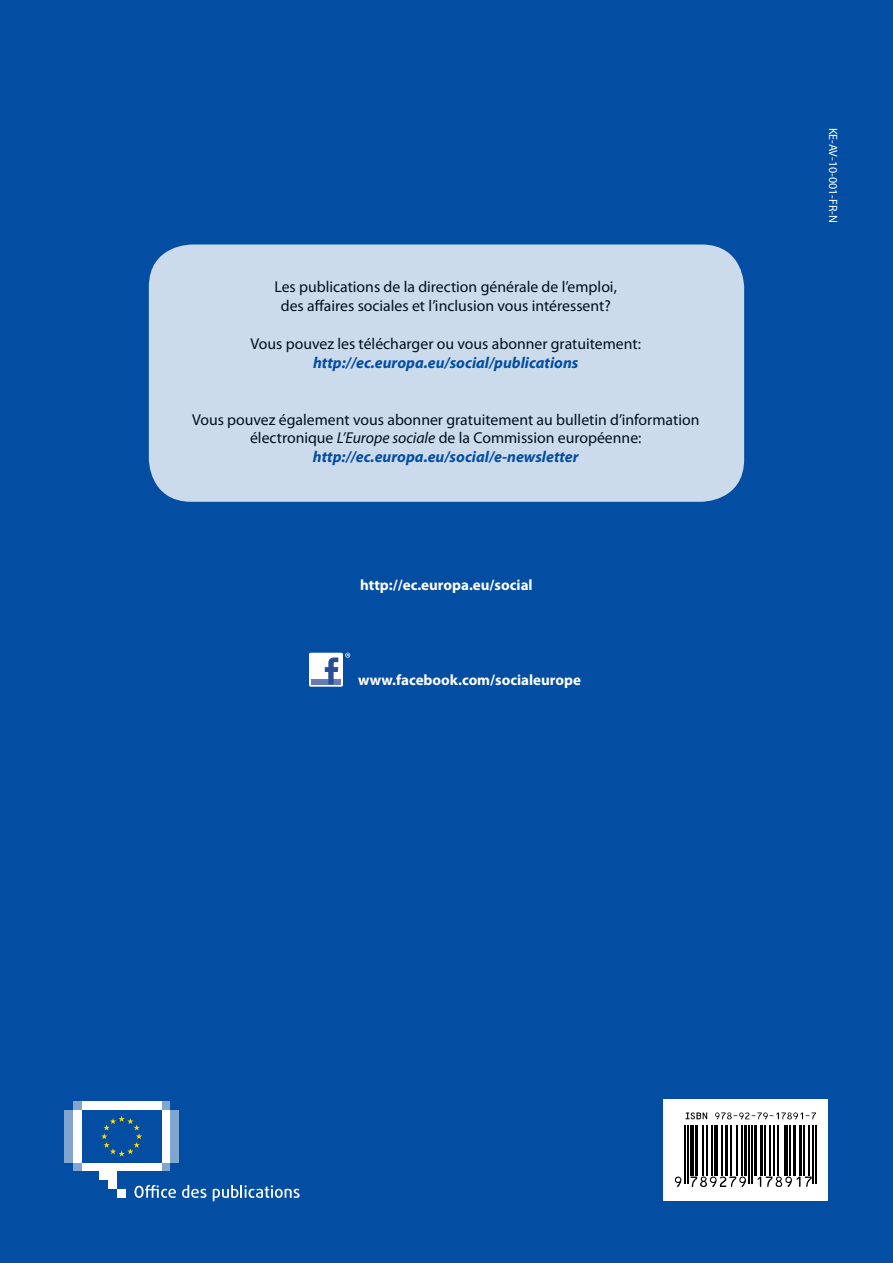
<style>
.page{position:relative;width:893px;height:1263px;background:#034ea2}
.page>*{position:absolute;margin:0;border:0;box-sizing:border-box;transform-origin:0 0}
.t1{font:15.75px/18.9px "Myriad Pro";color:#000;text-align:center}
.t2{font:italic 700 15.75px "Myriad Pro";color:#034ea2}
.t3{font:700 15px "Myriad Pro";color:#fff}
.t4{font:12px "Myriad Pro";color:#fff}
.s1{font-style:italic}
.s2{font-weight:700;font-style:italic;color:#034ea2}
</style>
<div class="page">
<svg style="left:73px;top:1162px;width:97px;height:9px"></svg>
<svg style="left:73px;top:1101px;width:97px;height:9px"></svg>
<div style="left:82px;top:1101px;width:79px;height:9px;background:#fff"></div>
<div style="left:82px;top:1162px;width:79px;height:9px;background:#fff"></div>
<div style="left:161px;top:1110px;width:9px;height:52px;background:#fff"></div>
<div style="left:170px;top:1110px;width:9px;height:52px;background:#80a6d0"></div>
<div style="left:73px;top:1110px;width:9px;height:52px;background:#fff"></div>
<div style="left:65px;top:1110px;width:8px;height:52px;background:#80a6d0"></div>
<div style="left:100px;top:1162px;width:17px;height:18px;background:#fff"></div>
<div style="left:108px;top:1162px;width:9px;height:27px;background:#fff"></div>
<div style="left:117px;top:1189px;width:9px;height:9px;background:#fff"></div>
<svg style="left:101px;top:1116px;width:41px;height:40px"></svg>
<svg style="left:134px;top:1185px;width:42px;height:13px"></svg>
<svg style="left:182px;top:1185px;width:24px;height:13px"></svg>
<svg style="left:213px;top:1185px;width:87px;height:16px"></svg>
<div style="left:663px;top:1099px;width:165px;height:101px;background:#fff"></div>
<div style="left:309px;top:653px;width:34px;height:34px;background:#fff;border-radius:2px"></div>
<div style="left:311px;top:679px;width:30px;height:5px;background:#677cb5"></div>
<svg style="left:325px;top:657px;width:13px;height:27px"></svg>
<svg style="left:345px;top:653px;width:5px;height:5px"></svg>
<div style="left:149px;top:244px;width:595px;height:258px;background:#ccdbec;border-radius:43px"></div>
<hr style="left:685px;top:1125px;width:1px;height:59px;background:#000">
<hr style="left:687px;top:1125px;width:2px;height:59px;background:#000">
<hr style="left:690px;top:1125px;width:4px;height:50px;background:#000">
<hr style="left:695px;top:1125px;width:3px;height:50px;background:#000">
<hr style="left:703px;top:1125px;width:1px;height:50px;background:#000">
<hr style="left:707px;top:1125px;width:1px;height:50px;background:#000">
<hr style="left:711px;top:1125px;width:1px;height:50px;background:#000">
<hr style="left:714px;top:1125px;width:4px;height:50px;background:#000">
<hr style="left:721px;top:1125px;width:1px;height:50px;background:#000">
<hr style="left:725px;top:1125px;width:2px;height:50px;background:#000">
<hr style="left:731px;top:1125px;width:1px;height:50px;background:#000">
<hr style="left:736px;top:1125px;width:1px;height:50px;background:#000">
<hr style="left:741px;top:1125px;width:2px;height:50px;background:#000">
<hr style="left:744px;top:1125px;width:3px;height:50px;background:#000">
<hr style="left:749px;top:1125px;width:1px;height:59px;background:#000">
<hr style="left:752px;top:1125px;width:1px;height:59px;background:#000">
<hr style="left:754px;top:1125px;width:3px;height:50px;background:#000">
<hr style="left:760px;top:1125px;width:2px;height:50px;background:#000">
<hr style="left:764px;top:1125px;width:1px;height:50px;background:#000">
<hr style="left:770px;top:1125px;width:1px;height:50px;background:#000">
<hr style="left:774px;top:1125px;width:1px;height:50px;background:#000">
<hr style="left:778px;top:1125px;width:1px;height:50px;background:#000">
<hr style="left:784px;top:1125px;width:4px;height:50px;background:#000">
<hr style="left:789px;top:1125px;width:1px;height:50px;background:#000">
<hr style="left:793px;top:1125px;width:3px;height:50px;background:#000">
<hr style="left:799px;top:1125px;width:3px;height:50px;background:#000">
<hr style="left:803px;top:1125px;width:1px;height:50px;background:#000">
<hr style="left:808px;top:1125px;width:2px;height:50px;background:#000">
<hr style="left:813px;top:1125px;width:1px;height:59px;background:#000">
<hr style="left:816px;top:1125px;width:1px;height:59px;background:#000">
<svg style="left:685px;top:1112px;width:22px;height:7px"></svg>
<svg style="left:715px;top:1112px;width:101px;height:7px"></svg>
<svg style="left:675px;top:1176px;width:7px;height:11px"></svg>
<svg style="left:690px;top:1176px;width:56px;height:11px"></svg>
<svg style="left:757px;top:1176px;width:55px;height:11px"></svg>
<p class="t1" style="left:274px;top:277px;width:344px">Les publications de la direction générale de l’emploi, des affaires sociales et l’inclusion vous intéressent?</p>
<p class="t1" style="left:251px;top:334px;width:392px">Vous pouvez les télécharger ou vous abonner gratuitement:</p>
<p class="t2" style="left:313px;top:352px;width:267px">http://ec.europa.eu/social/publications</p>
<p class="t1" style="left:192px;top:410px;width:509px">Vous pouvez également vous abonner gratuitement au bulletin d’information électronique <span class="s1">L’Europe sociale</span> de la Commission européenne: <span class="s2">http://ec.europa.eu/social/e-newsletter</span></p>
<p class="t3" style="left:360px;top:575px;width:174px">http://ec.europa.eu/social</p>
<p class="t3" style="left:358px;top:670px;width:225px">www.facebook.com/socialeurope</p>
<p class="t4" style="left:841px;top:128px;width:96px;rotate:90deg">KE-AV-10-001-FR-N</p>
</div>
